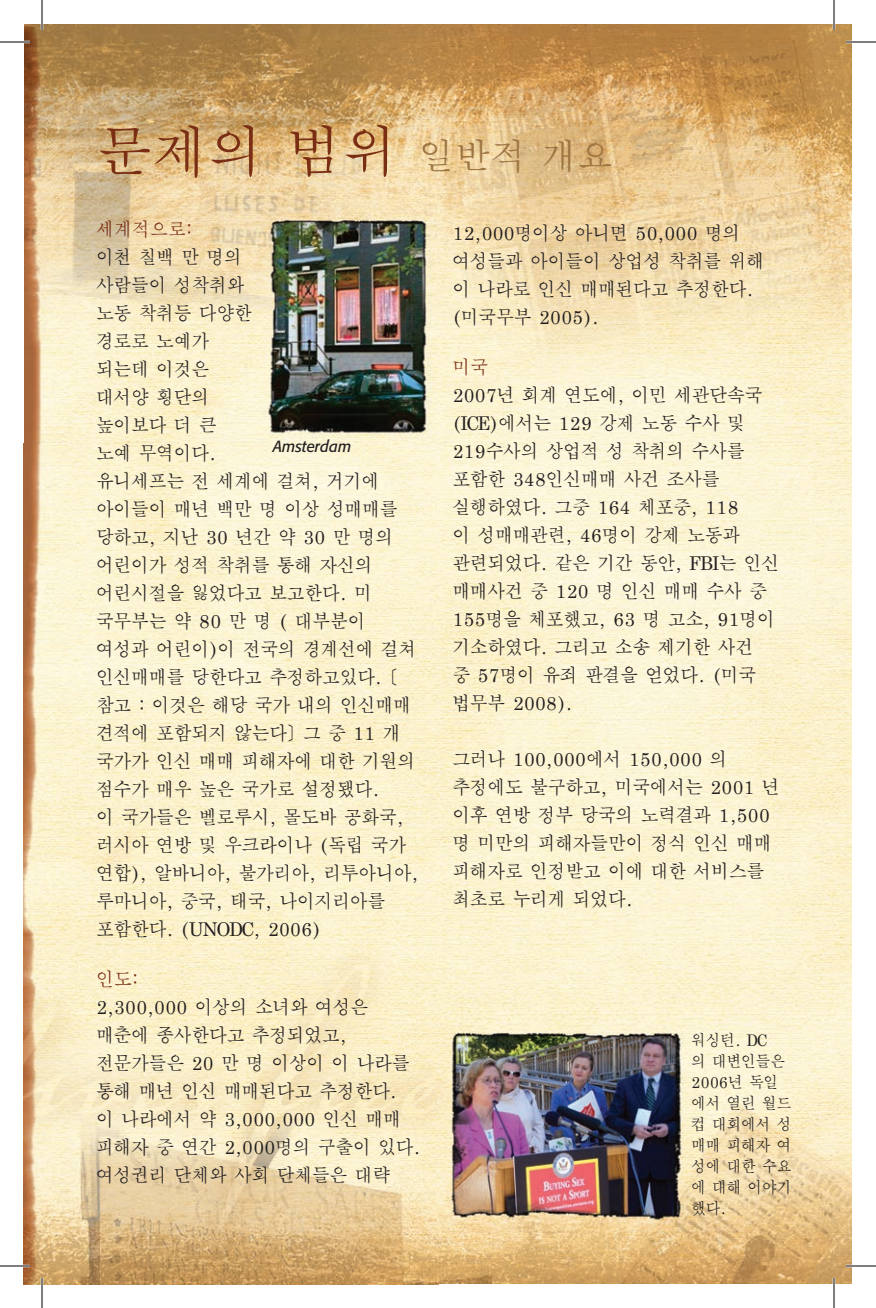
<style>
.page{position:relative;width:876px;height:1308px;background:#fff}
.page>*{position:absolute;margin:0;border:0;box-sizing:border-box;transform-origin:0 0}
.t1{font:56px "Apple Myungjo";color:#7a2e14}
.t2{font:19px/28px "Apple Myungjo";letter-spacing:-.025em;color:#231f20;scale:.95 1}
.t3{font:19px "Apple Myungjo";color:#7a2e14;scale:.95 1}
.t4{font:16px/21px "Apple Myungjo";letter-spacing:-.02em;color:#231f20;scale:.93 1}
.t5{font:italic 16px "Formata";color:#231f20;scale:.95 1}
.s1{font-size:36px;color:#9e7644}
</style>
<div class="page">
<img style="left:24px;top:24px;width:828px;height:1261px">
<hr style="left:0;top:41px;width:30px;height:2px;background:#fff">
<hr style="left:846px;top:41px;width:30px;height:2px;background:#fff">
<hr style="left:0;top:1265px;width:30px;height:2px;background:#fff">
<hr style="left:846px;top:1265px;width:30px;height:2px;background:#fff">
<hr style="left:41px;top:0;width:2px;height:30px;background:#fff">
<hr style="left:41px;top:1278px;width:2px;height:30px;background:#fff">
<hr style="left:833px;top:0;width:2px;height:30px;background:#fff">
<hr style="left:833px;top:1278px;width:2px;height:30px;background:#fff">
<hr style="left:0;top:42px;width:30px;height:1px;background:#000">
<hr style="left:846px;top:42px;width:30px;height:1px;background:#000">
<hr style="left:0;top:1266px;width:30px;height:1px;background:#000">
<hr style="left:846px;top:1266px;width:30px;height:1px;background:#000">
<hr style="left:42px;top:0;width:1px;height:30px;background:#000">
<hr style="left:42px;top:1278px;width:1px;height:30px;background:#000">
<hr style="left:834px;top:0;width:1px;height:30px;background:#000">
<hr style="left:834px;top:1278px;width:1px;height:30px;background:#000">
<h1 class="t1" style="left:96px;top:120px;width:518px">문제의 범위 <span class="s1">일반적 개요</span></h1>
<p class="t3" style="left:96px;top:218px;width:103px">세계적으로:</p>
<p class="t2" style="left:96px;top:243px;width:341px">이천 칠백 만 명의<br>사람들이 성착취와<br>노동 착취등 다양한<br>경로로 노예가<br>되는데 이것은<br>대서양 횡단의<br>높이보다 더 큰<br>노예 무역이다.<br>유니세프는 전 세계에 걸쳐, 거기에 아이들이 매년 백만 명 이상 성매매를 당하고, 지난 30 년간 약 30 만 명의 어린이가 성적 착취를 통해 자신의 어린시절을 잃었다고 보고한다. 미 국무부는 약 80 만 명 ( 대부분이 여성과 어린이)이 전국의 경계선에 걸쳐 인신매매를 당한다고 추정하고있다. [ 참고 : 이것은 해당 국가 내의 인신매매 견적에 포함되지 않는다] 그 중 11 개 국가가 인신 매매 피해자에 대한 기원의 점수가 매우 높은 국가로 설정됐다.<br>이 국가들은 벨로루시, 몰도바 공화국, 러시아 연방 및 우크라이나 (독립 국가 연합), 알바니아, 불가리아, 리투아니아, 루마니아, 중국, 태국, 나이지리아를 포함한다. (UNODC, 2006)</p>
<p class="t3" style="left:96px;top:968px;width:46px">인도:</p>
<p class="t2" style="left:96px;top:993px;width:343px">2,300,000 이상의 소녀와 여성은 매춘에 종사한다고 추정되었고, 전문가들은 20 만 명 이상이 이 나라를 통해 매년 인신 매매된다고 추정한다.<br>이 나라에서 약 3,000,000 인신 매매 피해자 중 연간 2,000명의 구출이 있다. 여성권리 단체와 사회 단체들은 대략</p>
<p class="t5" style="left:273px;top:437px;width:84px">Amsterdam</p>
<p class="t2" style="left:452px;top:220px;width:330px">12,000명이상 아니면 50,000 명의 여성들과 아이들이 상업성 착취를 위해 이 나라로 인신 매매된다고 추정한다. (미국무부 2005).</p>
<p class="t3" style="left:452px;top:357px;width:40px">미국</p>
<p class="t2" style="left:452px;top:382px;width:346px">2007년 회계 연도에, 이민 세관단속국 (ICE)에서는 129 강제 노동 수사 및<br>219수사의 상업적 성 착취의 수사를 포함한 348인신매매 사건 조사를 실행하였다. 그중 164 체포중, 118<br>이 성매매관련, 46명이 강제 노동과 관련되었다. 같은 기간 동안, FBI는 인신 매매사건 중 120 명 인신 매매 수사 중<br>155명을 체포했고, 63 명 고소, 91명이 기소하였다. 그리고 소송 제기한 사건<br>중 57명이 유죄 판결을 얻었다. (미국 법무부 2008).</p>
<p class="t2" style="left:452px;top:746px;width:346px">그러나 100,000에서 150,000 의 추정에도 불구하고, 미국에서는 2001 년 이후 연방 정부 당국의 노력결과 1,500 명 미만의 피해자들만이 정식 인신 매매 피해자로 인정받고 이에 대한 서비스를 최초로 누리게 되었다.</p>
<p class="t4" style="left:691px;top:1030px;width:109px">워싱턴. DC<br>의 대변인들은<br>2006년 독일 에서 열린 월드 컵 대회에서 성 매매 피해자 여 성에 대한 수요 에 대해 이야기 했다.</p>
</div>
